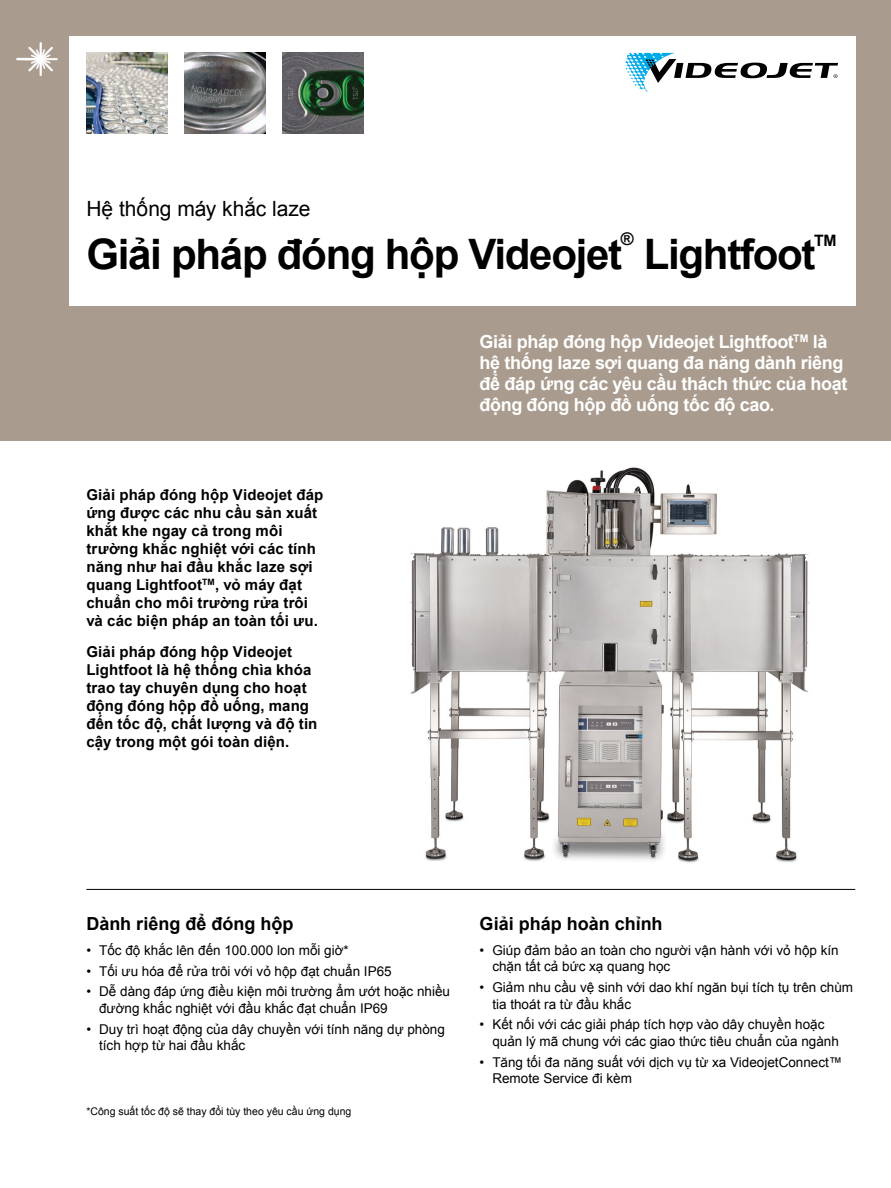
<style>
.page{position:relative;width:891px;height:1188px;background:#fff}
.page>*{position:absolute;margin:0;border:0;box-sizing:border-box;transform-origin:0 0}
.t1{font:700 42px "Arial";letter-spacing:-.03em;color:#000}
.t2{font:21px "Arial";color:#000}
.t3{font:700 18px/21px "Arial";letter-spacing:-.02em;color:#fff}
.t4{font:700 18px "Arial";color:#000}
.t5{font:700 17.55px "Arial";color:#000}
.t6{font:700 15.75px "Arial";color:#000}
.t7{font:700 15px/18px "Arial";letter-spacing:.01em;color:#000}
.t8{font:13.5px/16.5px "Arial";color:#000}
.t9{font:10.5px "Arial";color:#000}
</style>
<div class="page">
<div style="left:0;top:0;width:891px;height:441px;background:#a99b8d"></div>
<div style="left:69px;top:36px;width:786px;height:270px;background:#fff"></div>
<hr style="left:16px;top:58px;width:26px;height:2px;background:#fff">
<hr style="left:24px;top:58px;width:34px;height:2px;background:#fff">
<hr style="left:40px;top:42px;width:2px;height:34px;background:#fff">
<svg style="left:28px;top:47px;width:25px;height:24px"></svg>
<svg style="left:625px;top:53px;width:213px;height:39px"></svg>
<hr style="left:86px;top:889px;width:769px;height:1px;background:#000">
<img style="left:185px;top:53px;width:81px;height:81px">
<img style="left:283px;top:53px;width:81px;height:81px">
<img style="left:86px;top:53px;width:81px;height:81px">
<img style="left:410px;top:467px;width:399px;height:396px">
<h2 class="t2" style="left:86px;top:195px;width:225px">Hệ thống máy khắc laze</h2>
<h1 class="t1" style="left:86px;top:226px;width:537px">Giải pháp đóng hộp Videojet</h1>
<p class="t5" style="left:621px;top:228px;width:14px">®</p>
<h1 class="t1" style="left:644px;top:226px;width:173px">Lightfoot</h1>
<p class="t6" style="left:814px;top:231px;width:24px">TM</p>
<p class="t7" style="left:86px;top:486px;width:239px">Giải pháp đóng hộp Videojet đáp ứng được các nhu cầu sản xuất khắt khe ngay cả trong môi trường khắc nghiệt với các tính năng như hai đầu khắc laze sợi quang Lightfoot<sup>TM</sup>, vỏ máy đạt chuẩn cho môi trường rửa trôi và các biện pháp an toàn tối ưu.</p>
<p class="t7" style="left:86px;top:643px;width:233px">Giải pháp đóng hộp Videojet<br>Lightfoot là hệ thống chìa khóa trao tay chuyên dụng cho hoạt động đóng hộp đồ uống, mang đến tốc độ, chất lượng và độ tin cậy trong một gói toàn diện.</p>
<h3 class="t3" style="left:480px;top:332px;width:370px">Giải pháp đóng hộp Videojet Lightfoot<sup>TM</sup> là hệ thống laze sợi quang đa năng dành riêng để đáp ứng các yêu cầu thách thức của hoạt động đóng hộp đồ uống tốc độ cao.</h3>
<h3 class="t4" style="left:86px;top:912px;width:209px">Dành riêng để đóng hộp</h3>
<p class="t8" style="left:86px;top:942px;width:264px">• Tốc độ khắc lên đến 100.000 lon mỗi giờ*</p>
<p class="t8" style="left:86px;top:963px;width:307px">• Tối ưu hóa để rửa trôi với vỏ hộp đạt chuẩn IP65</p>
<p class="t8" style="left:99px;top:983px;width:352px;text-indent:-13px">• Dễ dàng đáp ứng điều kiện môi trường ẩm ướt hoặc nhiều đường khắc nghiệt với đầu khắc đạt chuẩn IP69</p>
<p class="t8" style="left:99px;top:1021px;width:347px;text-indent:-13px">• Duy trì hoạt động của dây chuyền với tính năng dự phòng tích hợp từ hai đầu khắc</p>
<p class="t9" style="left:86px;top:1104px;width:267px">*Công suất tốc độ sẽ thay đổi tùy theo yêu cầu ứng dụng</p>
<h3 class="t4" style="left:480px;top:912px;width:184px">Giải pháp hoàn chỉnh</h3>
<p class="t8" style="left:492px;top:942px;width:348px;text-indent:-13px">• Giúp đảm bảo an toàn cho người vận hành với vỏ hộp kín chặn tất cả bức xạ quang học</p>
<p class="t8" style="left:492px;top:979px;width:362px;text-indent:-13px">• Giảm nhu cầu vệ sinh với dao khí ngăn bụi tích tụ trên chùm tia thoát ra từ đầu khắc</p>
<p class="t8" style="left:492px;top:1016px;width:348px;text-indent:-13px">• Kết nối với các giải pháp tích hợp vào dây chuyền hoặc quản lý mã chung với các giao thức tiêu chuẩn của ngành</p>
<p class="t8" style="left:492px;top:1054px;width:352px;text-indent:-13px">• Tăng tối đa năng suất với dịch vụ từ xa VideojetConnect™<br>Remote Service đi kèm</p>
</div>
